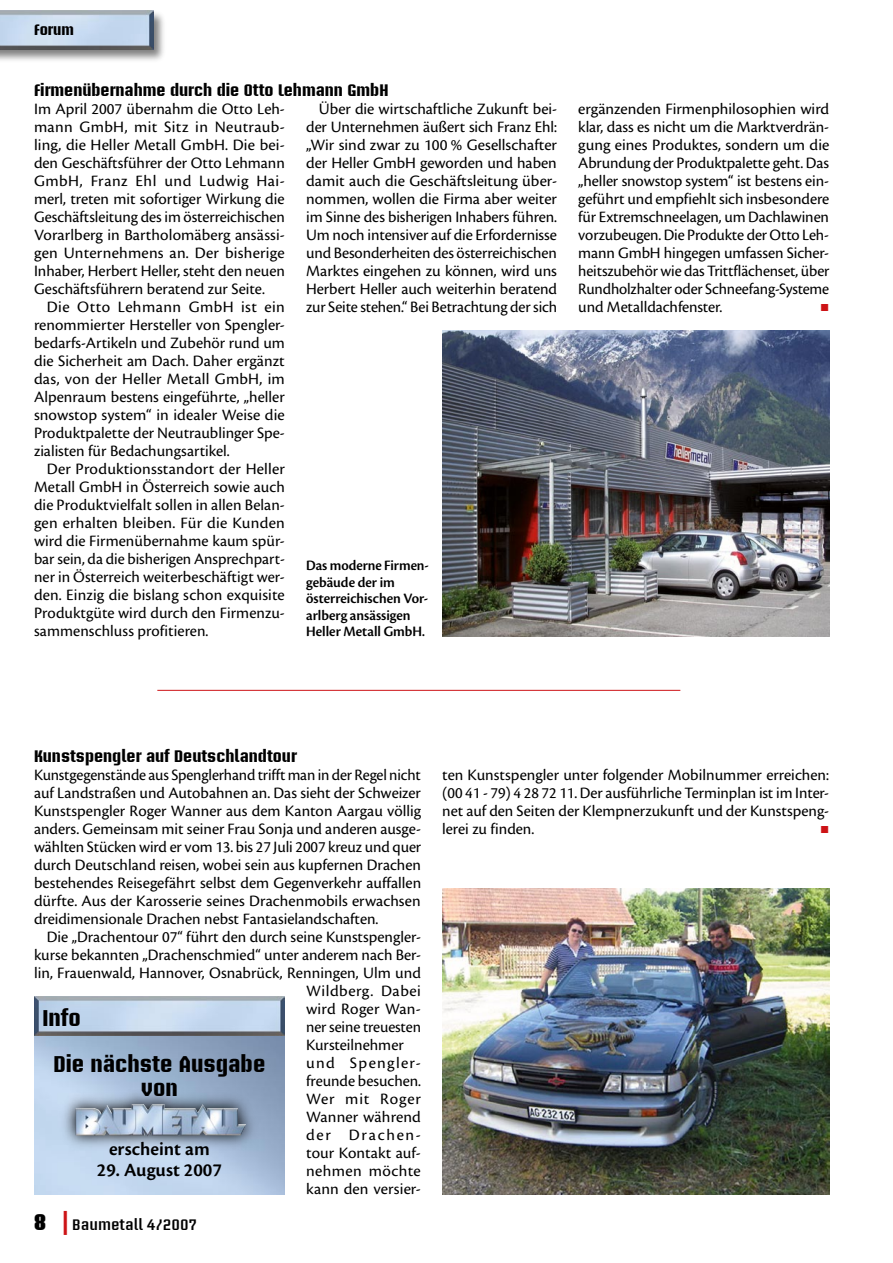
<style>
.page{position:relative;width:893px;height:1263px;background:#fff}
.page>*{position:absolute;margin:0;border:0;box-sizing:border-box;transform-origin:0 0}
.t1{font:700 22.5px/45.6px "Briem Akademi Std";color:#000}
.t2{font:600 19.5px "Cronos Pro";color:#000}
.t3{font:16.5px/18px "Cronos Pro";color:#000;text-align:justify}
.t4{font:700 16.5px "Briem Akademi Std";color:#000}
.t5{font:16.5px "Cronos Pro";letter-spacing:.03em;color:#000}
.t6{font:16.5px "Cronos Pro";letter-spacing:.08em;color:#000}
.t7{font:16.5px "Cronos Pro";letter-spacing:.02em;color:#000}
.t8{font:16.5px "Cronos Pro";letter-spacing:.045em;color:#000}
.t9{font:16.5px "Cronos Pro";letter-spacing:.1em;color:#000}
.t10{font:16.5px "European Pi Std 3";color:#cd1316}
.t11{font:15px/16.5px "Cronos Pro Semibold Disp";color:#000}
.t12{font:600 15px "Briem Akademi Std";color:#000}
.t13{font:700 15px "Briem Akademi Std";color:#000}
.s1{font-size:24px;color:#cd1316}
</style>
<div class="page">
<div style="left:0;top:9px;width:168px;height:54px;background:#000;opacity:.5"></div>
<img style="left:0;top:11px;width:153px;height:38px">
<img style="left:34px;top:1035px;width:251px;height:159px">
<img style="left:34px;top:996px;width:251px;height:39px">
<svg style="left:59px;top:1089px;width:202px;height:64px;background:#a1b4cc"></svg>
<img style="left:76px;top:1104px;width:170px;height:33px">
<hr style="left:157px;top:690px;width:523px;height:1px;background:#cd1316">
<img style="left:442px;top:888px;width:387px;height:306px">
<img style="left:442px;top:330px;width:387px;height:306px">
<p class="t13" style="left:34px;top:22px;width:42px">Forum</p>
<p class="t4" style="left:34px;top:81px;width:356px">Firmenübernahme durch die Otto Lehmann GmbH</p>
<p class="t3" style="left:34px;top:100px;width:252px">Im April 2007 übernahm die Otto Leh&shy;mann GmbH, mit Sitz in Neutraub&shy;ling, die Heller Metall GmbH. Die bei&shy;den Geschäftsführer der Otto Lehmann GmbH, Franz Ehl und Ludwig Hai&shy;merl, treten mit sofortiger Wirkung die Geschäftsleitung des im österreichischen Vorarlberg in Bartholomäberg ansässi&shy;gen Unternehmens an. Der bisherige Inhaber, Herbert Heller, steht den neuen Geschäftsführern beratend zur Seite.</p>
<p class="t3" style="left:34px;top:298px;width:252px;text-indent:13px">Die Otto Lehmann GmbH ist ein renommierter Hersteller von Spengler&shy;bedarfs-Artikeln und Zubehör rund um die Sicherheit am Dach. Daher ergänzt das, von der Heller Metall GmbH, im Alpenraum bestens eingeführte, „heller snowstop system“ in idealer Weise die Produktpalette der Neutraublinger Spe&shy;zialisten für Bedachungsartikel.</p>
<p class="t3" style="left:34px;top:460px;width:253px;text-indent:13px">Der Produktionsstandort der Heller Metall GmbH in Österreich sowie auch die Produktvielfalt sollen in allen Belan&shy;gen erhalten bleiben. Für die Kunden wird die Firmenübernahme kaum spür&shy;bar sein, da die bisherigen Ansprechpart&shy;ner in Österreich weiterbeschäftigt wer&shy;den. Einzig die bislang schon exquisite Produktgüte wird durch den Firmenzu&shy;sammenschluss profitieren.</p>
<p class="t3" style="left:306px;top:100px;width:253px;text-indent:13px">Über die wirtschaftliche Zukunft bei&shy;der Unternehmen äußert sich Franz Ehl: „Wir sind zwar zu 100 % Gesellschafter der Heller GmbH geworden und haben damit auch die Geschäftsleitung über&shy;nommen, wollen die Firma aber weiter im Sinne des bisherigen Inhabers führen.<br>Um noch intensiver auf die Erfordernisse und Besonderheiten des österreichischen Marktes eingehen zu können, wird uns Herbert Heller auch weiterhin beratend zur Seite stehen.“ Bei Betrachtung der sich</p>
<p class="t3" style="left:578px;top:100px;width:253px">ergänzenden Firmenphilosophien wird klar, dass es nicht um die Marktverdrän&shy;gung eines Produktes, sondern um die Abrundung der Produktpalette geht. Das „heller snowstop system“ ist bestens ein&shy;geführt und empfiehlt sich insbesondere für Extremschneelagen, um Dachlawinen vorzubeugen. Die Produkte der Otto Leh&shy;mann GmbH hingegen umfassen Sicher&shy;heitszubehör wie das Trittflächenset, über Rundholzhalter oder Schneefang-Systeme und Metalldachfenster.</p>
<p class="t10" style="left:820px;top:294px;width:11px">▪</p>
<p class="t11" style="left:306px;top:557px;width:124px">Das moderne Firmen&shy;gebäude der im österreichischen Vor&shy;arlberg ansässigen<br>Heller Metall GmbH.</p>
<p class="t4" style="left:34px;top:747px;width:264px">Kunstspengler auf Deutschlandtour</p>
<p class="t3" style="left:34px;top:766px;width:389px">Kunstgegenstände aus Spenglerhand trifft man in der Regel nicht auf Landstraßen und Autobahnen an. Das sieht der Schweizer Kunstspengler Roger Wanner aus dem Kanton Aargau völlig anders. Gemeinsam mit seiner Frau Sonja und anderen ausge&shy;wählten Stücken wird er vom 13. bis 27 Juli 2007 kreuz und quer durch Deutschland reisen, wobei sein aus kupfernen Drachen bestehendes Reisegefährt selbst dem Gegenverkehr auffallen dürfte. Aus der Karosserie seines Drachenmobils erwachsen dreidimensionale Drachen nebst Fantasielandschaften.</p>
<p class="t3" style="left:47px;top:928px;width:376px">Die „Drachentour 07“ führt den durch seine Kunstspengler-</p>
<p class="t3" style="left:34px;top:946px;width:388px">kurse bekannten „Drachenschmied“ unter anderem nach Ber-</p>
<p class="t3" style="left:34px;top:964px;width:389px">lin, Frauenwald, Hannover, Osnabrück, Renningen, Ulm und</p>
<p class="t5" style="left:306px;top:981px;width:116px">Wildberg. Dabei</p>
<p class="t3" style="left:306px;top:1000px;width:116px">wird Roger Wan-</p>
<p class="t3" style="left:306px;top:1018px;width:116px">ner seine treuesten</p>
<p class="t3" style="left:306px;top:1036px;width:99px">Kursteilnehmer</p>
<p class="t6" style="left:306px;top:1053px;width:116px">und Spengler-</p>
<p class="t3" style="left:306px;top:1072px;width:116px">freunde besuchen.</p>
<p class="t8" style="left:306px;top:1089px;width:116px">Wer mit Roger</p>
<p class="t3" style="left:306px;top:1108px;width:116px">Wanner während</p>
<p class="t9" style="left:306px;top:1125px;width:116px">der Drachen-</p>
<p class="t3" style="left:306px;top:1144px;width:116px">tour Kontakt auf-</p>
<p class="t7" style="left:306px;top:1161px;width:116px">nehmen möchte</p>
<p class="t3" style="left:306px;top:1180px;width:116px">kann den versier-</p>
<h1 class="t1" style="left:54px;top:995px;width:213px;text-indent:-11px">Info<br>Die nächste Ausgabe</h1>
<h1 class="t1" style="left:141px;top:1065px;width:39px">von</h1>
<p class="t2" style="left:109px;top:1137px;width:102px">erscheint am</p>
<p class="t2" style="left:97px;top:1158px;width:127px">29. August 2007</p>
<p class="t12" style="left:62px;top:1216px;width:137px"><span class="s1">|</span> Baumetall 4/2007</p>
<p class="t3" style="left:442px;top:766px;width:388px">ten Kunstspengler unter folgender Mobilnummer erreichen: (00 41 - 79) 4 28 72 11. Der ausführliche Terminplan ist im Inter&shy;net auf den Seiten der Klempnerzukunft und der Kunstspeng&shy;lerei zu finden.</p>
<p class="t10" style="left:820px;top:816px;width:11px">▪</p>
</div>
